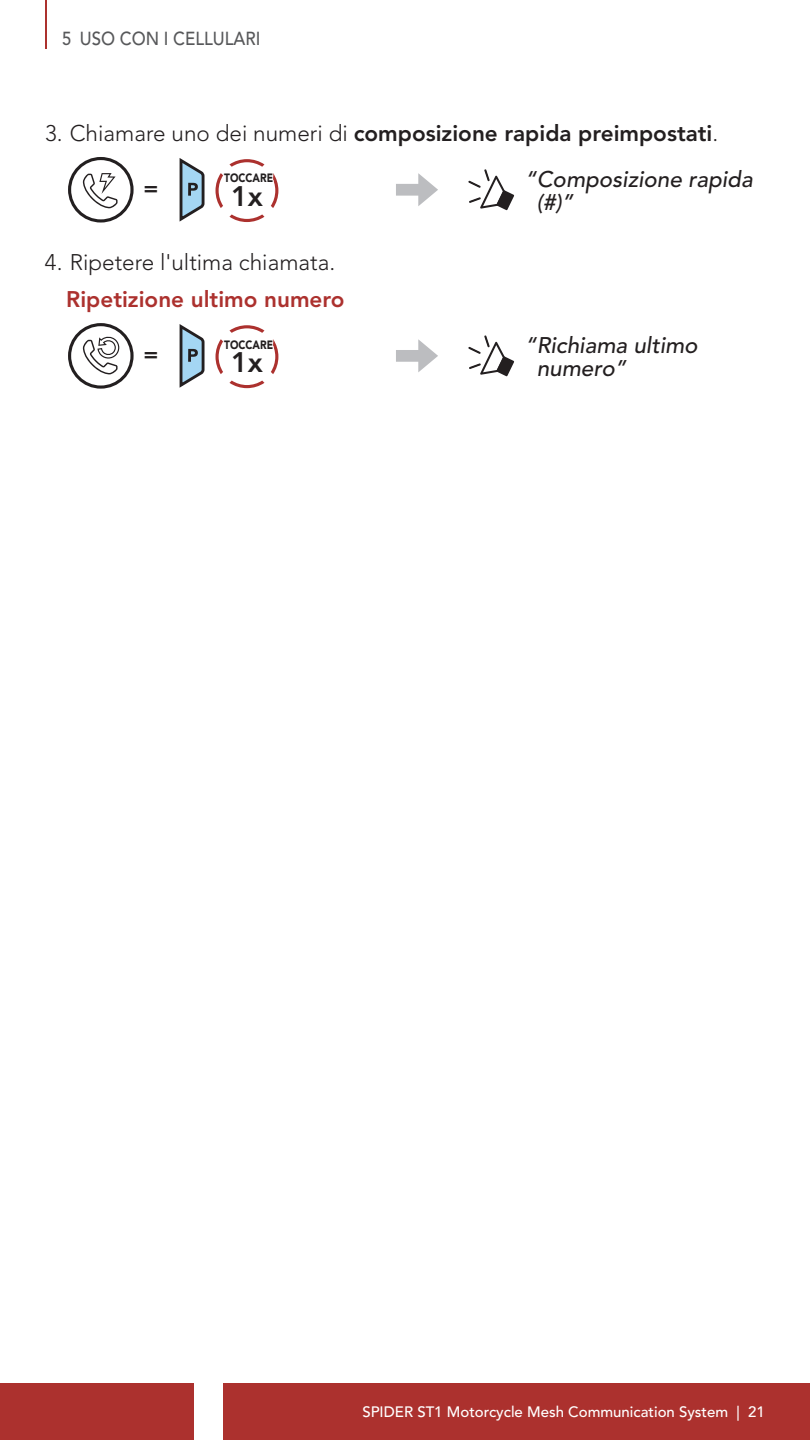
<style>
.page{position:relative;width:810px;height:1440px;background:#fff}
.page>*{position:absolute;margin:0;border:0;box-sizing:border-box;transform-origin:0 0}
.t1{font:800 28.12px "Avenir LT Std";color:#231f20}
.t2{font:800 22.5px "Avenir LT Std";color:#231f20}
.t3{font:italic 500 22.5px/22.5px "Avenir LT Std";color:#231f20}
.t4{font:300 22.5px "Avenir LT Std";color:#231f20}
.t5{font:800 22.5px "Avenir LT Std";color:#ac312e}
.t6{font:500 18.75px "Avenir LT Std";color:#57585a;scale:.9 1}
.t7{font:500 15px "Avenir LT Std";color:#fff}
.t8{font:900 12px "Avenir LT Std";color:#231f20;scale:.85 1}
.s1{font-weight:300}
</style>
<div class="page">
<div style="left:0;top:1383px;width:194px;height:57px;background:#ac312e"></div>
<div style="left:223px;top:1383px;width:587px;height:57px;background:#ac312e"></div>
<hr style="left:45px;top:0;width:1px;height:49px;background:#ac312e">
<svg style="left:68px;top:157px;width:66px;height:66px"></svg>
<svg style="left:180px;top:158px;width:25px;height:64px"></svg>
<svg style="left:216px;top:159px;width:62px;height:63px"></svg>
<svg style="left:396px;top:173px;width:42px;height:33px"></svg>
<svg style="left:468px;top:169px;width:46px;height:41px"></svg>
<svg style="left:68px;top:323px;width:66px;height:66px"></svg>
<svg style="left:180px;top:324px;width:25px;height:64px"></svg>
<svg style="left:216px;top:325px;width:62px;height:63px"></svg>
<svg style="left:396px;top:339px;width:42px;height:33px"></svg>
<svg style="left:468px;top:335px;width:46px;height:41px"></svg>
<p class="t6" style="left:62px;top:28px;width:222px">5 USO CON I CELLULARI</p>
<p class="t2" style="left:45px;top:120px;width:675px"><span class="s1">3. Chiamare uno dei numeri di</span> composizione rapida preimpostati<span class="s1">.</span></p>
<p class="t2" style="left:144px;top:175px;width:16px">=</p>
<p class="t1" style="left:231px;top:179px;width:33px">1x</p>
<p class="t8" style="left:224px;top:171px;width:59px">TOCCARE</p>
<p class="t3" style="left:537px;top:169px;width:217px;text-indent:-12px">“Composizione rapida (#)”</p>
<p class="t4" style="left:45px;top:249px;width:292px">4. Ripetere l'ultima chiamata.</p>
<p class="t5" style="left:66px;top:286px;width:280px">Ripetizione ultimo numero</p>
<p class="t2" style="left:144px;top:341px;width:16px">=</p>
<p class="t1" style="left:231px;top:345px;width:33px">1x</p>
<p class="t8" style="left:224px;top:337px;width:59px">TOCCARE</p>
<p class="t3" style="left:537px;top:335px;width:162px;text-indent:-12px">“Richiama ultimo numero”</p>
<p class="t7" style="left:362px;top:1403px;width:404px">SPIDER ST1 Motorcycle Mesh Communication System | 21</p>
</div>
